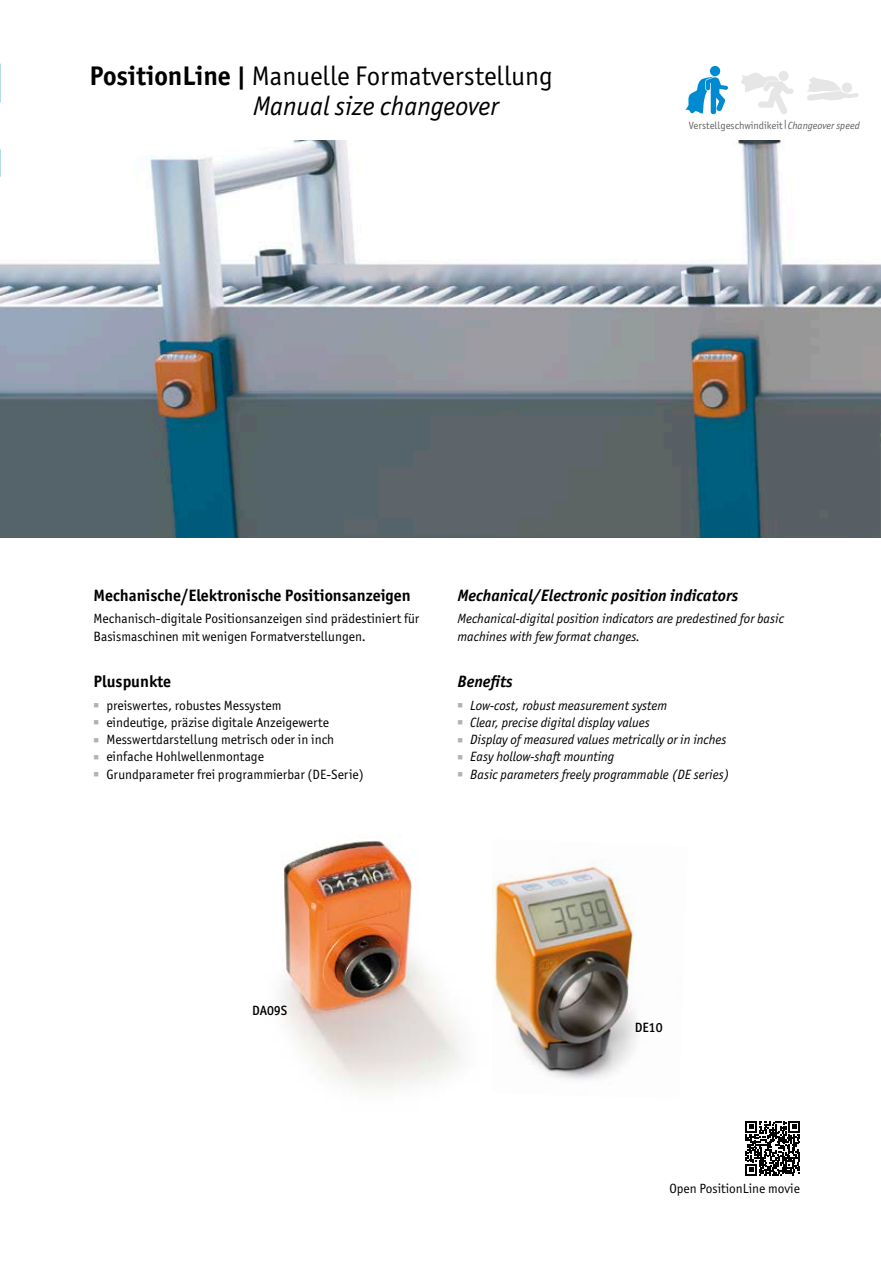
<style>
.page{position:relative;width:881px;height:1263px;background:#fff}
.page>*{position:absolute;margin:0;border:0;box-sizing:border-box;transform-origin:0 0}
.t1{font:27px/30px "Officina Sans ITC Pro";color:#000}
.t2{font:700 16.5px "Officina Sans ITC Pro";color:#000}
.t3{font:italic 700 16.5px "Officina Sans ITC Pro";color:#000}
.t4{font:13.5px/17.2px "Officina Sans ITC Pro";color:#000}
.t5{font:italic 13.5px/17.2px "Officina Sans ITC Pro";color:#000}
.t6{font:500 13.5px "Officina Sans ITC Pro";color:#000}
.t7{font:13.35px "Officina Sans ITC Pro";color:#000}
.t8{font:10.5px "Officina Sans ITC Pro";color:#636362}
.s1{font-weight:700}
.s2{font-style:italic}
</style>
<div class="page">
<img style="left:493px;top:864px;width:144px;height:216px">
<img style="left:0;top:140px;width:880px;height:397px">
<img style="left:281px;top:835px;width:180px;height:258px">
<svg style="left:0;top:140px;width:1px;height:59px"></svg>
<svg style="left:0;top:63px;width:1px;height:40px"></svg>
<div style="left:709px;top:66px;width:11px;height:10px;background:#008ad2;border-radius:50%"></div>
<svg style="left:685px;top:76px;width:43px;height:39px"></svg>
<svg style="left:807px;top:77px;width:52px;height:24px"></svg>
<svg style="left:741px;top:71px;width:52px;height:43px"></svg>
<div style="left:778px;top:71px;width:10px;height:10px;background:#e6e6e6;border-radius:50%"></div>
<svg style="left:745px;top:1121px;width:54px;height:54px"></svg>
<h1 class="t1" style="left:253px;top:61px;width:301px;text-indent:-164px"><span class="s1">PositionLine |</span> Manuelle Formatverstellung<br><span class="s2">Manual size changeover</span></h1>
<p class="t8" style="left:688px;top:119px;width:172px">Verstellgeschwindikeit|<span class="s2">Changeover speed</span></p>
<p class="t2" style="left:94px;top:585px;width:318px">Mechanische/Elektronische Positionsanzeigen</p>
<p class="t4" style="left:94px;top:610px;width:327px">Mechanisch-digitale Positionsanzeigen sind prädestiniert für<br>Basismaschinen mit wenigen Formatverstellungen.</p>
<p class="t2" style="left:94px;top:671px;width:79px">Pluspunkte</p>
<p class="t4" style="left:106px;top:696px;width:259px">preiswertes, robustes Messystem<br>eindeutige, präzise digitale Anzeigewerte Messwertdarstellung metrisch oder in inch einfache Hohlwellenmontage<br>Grundparameter frei programmierbar (DE-Serie)</p>
<p class="t3" style="left:457px;top:585px;width:282px">Mechanical/Electronic position indicators</p>
<p class="t5" style="left:457px;top:610px;width:328px">Mechanical-digital position indicators are predestined for basic machines with few format changes.</p>
<p class="t3" style="left:457px;top:671px;width:56px">Benefits</p>
<p class="t5" style="left:470px;top:696px;width:261px">Low-cost, robust measurement system<br>Clear, precise digital display values<br>Display of measured values metrically or in inches Easy hollow-shaft mounting<br>Basic parameters freely programmable (DE series)</p>
<p class="t6" style="left:252px;top:1002px;width:37px">DA09S</p>
<p class="t6" style="left:634px;top:1019px;width:29px">DE10</p>
<p class="t7" style="left:669px;top:1180px;width:132px">Open PositionLine movie</p>
</div>
